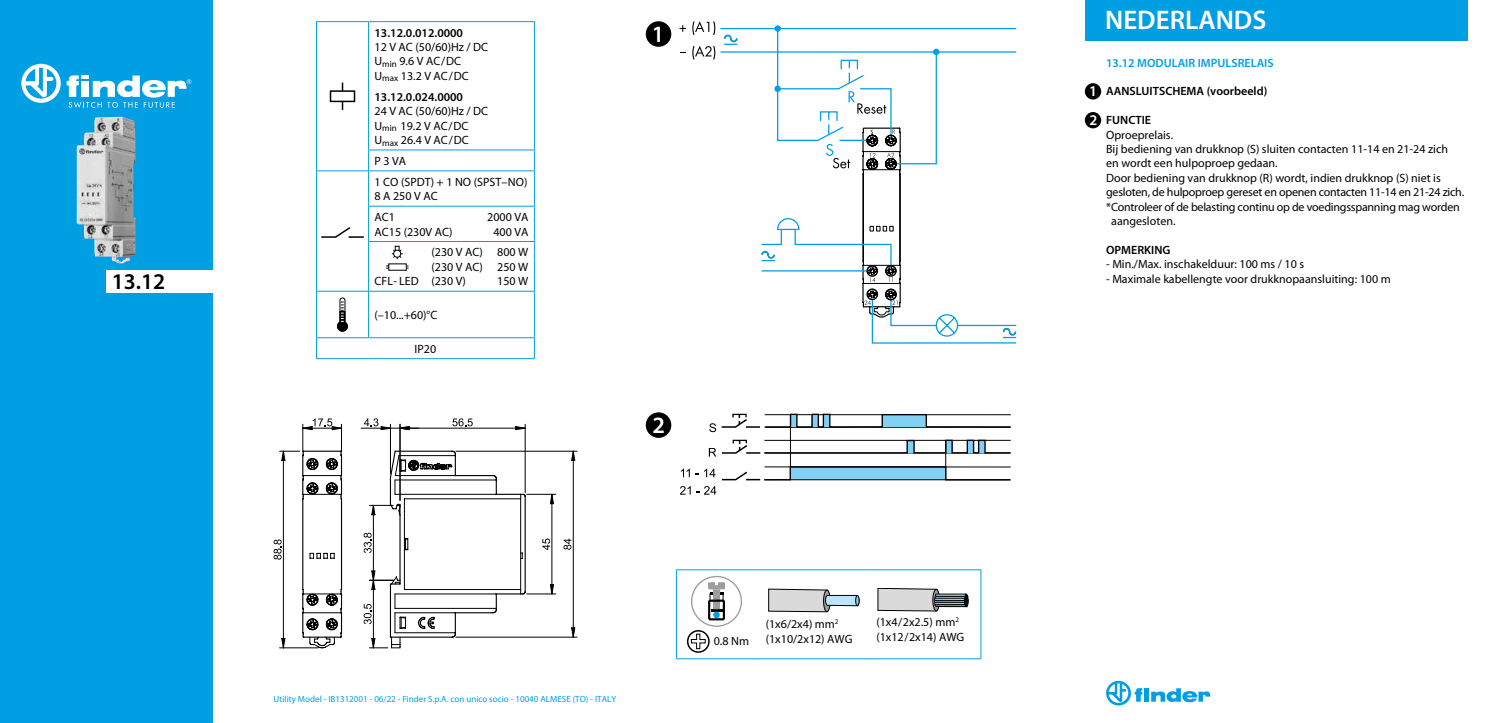
<style>
.page{position:relative;width:1489px;height:723px;background:#fff}
.page>*{position:absolute;margin:0;border:0;box-sizing:border-box;transform-origin:0 0}
.t1{font:600 27px "Myriad Pro";color:#fff}
.t2{font:600 23.4px "Myriad Pro";color:#fff}
.t3{font:600 22.5px "Myriad Pro";color:#000}
.t4{font:600 14.85px/28.8px "Myriad Pro";color:#fff}
.t5{font:12px/14.4px "Myriad Pro";color:#000}
.t6{font:12px "Myriad Pro";letter-spacing:-.02em;color:#000}
.t7{font:600 12px "Myriad Pro";color:#000}
.t8{font:600 12px "Myriad Pro";color:#009fe3}
.t9{font:9px "Myriad Pro";color:#009fe3}
</style>
<div class="page">
<hr style="left:526px;top:494px;width:30px;height:1px;background:#000">
<hr style="left:526px;top:594px;width:30px;height:1px;background:#000">
<svg style="left:542px;top:538px;width:8px;height:12px"></svg>
<svg style="left:550px;top:494px;width:3px;height:10px"></svg>
<svg style="left:550px;top:584px;width:3px;height:10px"></svg>
<hr style="left:551px;top:494px;width:1px;height:100px;background:#000">
<hr style="left:456px;top:451px;width:121px;height:1px;background:#000">
<hr style="left:456px;top:637px;width:121px;height:1px;background:#000">
<svg style="left:563px;top:539px;width:8px;height:11px"></svg>
<svg style="left:571px;top:451px;width:4px;height:10px"></svg>
<svg style="left:571px;top:628px;width:4px;height:9px"></svg>
<hr style="left:573px;top:451px;width:1px;height:186px;background:#000">
<svg style="left:273px;top:418px;width:253px;height:230px"></svg>
<hr style="left:316px;top:21px;width:52px;height:1px;background:#009fe3">
<hr style="left:316px;top:22px;width:1px;height:128px;background:#009fe3">
<hr style="left:368px;top:21px;width:166px;height:1px;background:#009fe3">
<hr style="left:368px;top:22px;width:1px;height:128px;background:#009fe3">
<hr style="left:534px;top:22px;width:1px;height:128px;background:#009fe3">
<svg style="left:316px;top:150px;width:1px;height:20px"></svg>
<hr style="left:368px;top:150px;width:166px;height:1px;background:#009fe3">
<svg style="left:368px;top:150px;width:1px;height:20px"></svg>
<svg style="left:534px;top:150px;width:1px;height:20px"></svg>
<hr style="left:316px;top:170px;width:52px;height:1px;background:#009fe3">
<hr style="left:316px;top:171px;width:1px;height:35px;background:#009fe3">
<hr style="left:368px;top:170px;width:166px;height:1px;background:#009fe3">
<hr style="left:368px;top:171px;width:1px;height:35px;background:#009fe3">
<hr style="left:534px;top:171px;width:1px;height:35px;background:#009fe3">
<hr style="left:316px;top:206px;width:1px;height:35px;background:#009fe3">
<hr style="left:368px;top:206px;width:166px;height:1px;background:#009fe3">
<hr style="left:368px;top:207px;width:1px;height:34px;background:#009fe3">
<hr style="left:534px;top:207px;width:1px;height:34px;background:#009fe3">
<hr style="left:316px;top:241px;width:1px;height:50px;background:#009fe3">
<hr style="left:368px;top:241px;width:166px;height:1px;background:#009fe3">
<hr style="left:368px;top:242px;width:1px;height:49px;background:#009fe3">
<hr style="left:534px;top:242px;width:1px;height:49px;background:#009fe3">
<hr style="left:316px;top:291px;width:52px;height:1px;background:#009fe3">
<hr style="left:316px;top:292px;width:1px;height:45px;background:#009fe3">
<hr style="left:368px;top:291px;width:166px;height:1px;background:#009fe3">
<hr style="left:368px;top:292px;width:1px;height:45px;background:#009fe3">
<hr style="left:534px;top:292px;width:1px;height:45px;background:#009fe3">
<hr style="left:316px;top:337px;width:52px;height:1px;background:#009fe3">
<svg style="left:316px;top:338px;width:1px;height:20px"></svg>
<hr style="left:368px;top:337px;width:166px;height:1px;background:#009fe3">
<svg style="left:534px;top:338px;width:1px;height:20px"></svg>
<hr style="left:316px;top:358px;width:52px;height:1px;background:#009fe3">
<hr style="left:368px;top:358px;width:166px;height:1px;background:#009fe3">
<svg style="left:342px;top:83px;width:1px;height:27px"></svg>
<div style="left:330px;top:91px;width:24px;height:10px;background:#fff"></div>
<div style="left:330px;top:90px;width:25px;height:12px;border:2px solid #000"></div>
<svg style="left:321px;top:227px;width:43px;height:11px"></svg>
<svg style="left:337px;top:297px;width:11px;height:34px"></svg>
<svg style="left:392px;top:246px;width:11px;height:13px"></svg>
<div style="left:393px;top:250px;width:8px;height:7px;background:#fff;border-radius:50%"></div>
<div style="left:393px;top:250px;width:8px;height:8px;border:1px solid #000;border-radius:50%"></div>
<svg style="left:386px;top:266px;width:22px;height:3px"></svg>
<div style="left:389px;top:264px;width:17px;height:6px;background:#fff"></div>
<svg style="left:774px;top:25px;width:6px;height:7px"></svg>
<hr style="left:720px;top:28px;width:296px;height:1px;background:#009fe3">
<hr style="left:720px;top:51px;width:296px;height:2px;background:#009fe3">
<svg style="left:776px;top:27px;width:240px;height:317px"></svg>
<svg style="left:760px;top:49px;width:198px;height:288px"></svg>
<svg style="left:679px;top:25px;width:7px;height:7px"></svg>
<svg style="left:692px;top:21px;width:23px;height:14px"></svg>
<svg style="left:692px;top:46px;width:23px;height:14px"></svg>
<svg style="left:724px;top:34px;width:14px;height:11px"></svg>
<hr style="left:790px;top:422px;width:1px;height:56px;background:#000">
<svg style="left:709px;top:414px;width:301px;height:18px"></svg>
<div style="left:732px;top:414px;width:14px;height:4px;border:1px solid #000"></div>
<svg style="left:680px;top:439px;width:330px;height:56px"></svg>
<hr style="left:676px;top:569px;width:83px;height:1px;background:#009fe3">
<hr style="left:676px;top:570px;width:1px;height:88px;background:#009fe3">
<hr style="left:759px;top:569px;width:111px;height:1px;background:#009fe3">
<hr style="left:870px;top:569px;width:111px;height:1px;background:#009fe3">
<hr style="left:980px;top:570px;width:1px;height:88px;background:#009fe3">
<hr style="left:676px;top:658px;width:83px;height:1px;background:#009fe3">
<hr style="left:759px;top:658px;width:111px;height:1px;background:#009fe3">
<hr style="left:870px;top:658px;width:111px;height:1px;background:#009fe3">
<div style="left:691px;top:576px;width:51px;height:51px;border:1px solid #9d9d9c;border-radius:50%"></div>
<svg style="left:708px;top:582px;width:17px;height:38px"></svg>
<div style="left:687px;top:630px;width:22px;height:23px;border:2px solid #000;border-radius:50%"></div>
<svg style="left:690px;top:633px;width:16px;height:16px"></svg>
<svg style="left:768px;top:589px;width:91px;height:23px"></svg>
<div style="left:855px;top:595px;width:4px;height:11px;border:1px solid #000;border-radius:50%"></div>
<svg style="left:877px;top:588px;width:91px;height:23px;background:#adb0b2"></svg>
<div style="left:645px;top:21px;width:26px;height:26px;background:#000;border-radius:50%"></div>
<div style="left:645px;top:412px;width:26px;height:26px;background:#000;border-radius:50%"></div>
<svg style="left:1106px;top:681px;width:104px;height:24px"></svg>
<div style="left:0;top:0;width:213px;height:723px;background:#009fe3"></div>
<div style="left:106px;top:270px;width:110px;height:22px;background:#fff"></div>
<svg style="left:21px;top:64px;width:40px;height:39px"></svg>
<svg style="left:67px;top:75px;width:124px;height:33px"></svg>
<img style="left:77px;top:117px;width:59px;height:146px">
<div style="left:1084px;top:83px;width:17px;height:17px;background:#000;border-radius:50%"></div>
<div style="left:1084px;top:112px;width:17px;height:16px;background:#000;border-radius:50%"></div>
<div style="left:1084px;top:0;width:383px;height:40px;background:#009fe3"></div>
<h3 class="t3" style="left:112px;top:267px;width:55px">13.12</h3>
<p class="t7" style="left:374px;top:25px;width:90px">13.12.0.012.0000</p>
<p class="t5" style="left:374px;top:40px;width:115px">12 V AC (50/60)Hz / DC<br>U<sub>min</sub> 9.6 V AC/DC<br>U<sub>max</sub> 13.2 V AC/DC</p>
<p class="t7" style="left:374px;top:89px;width:90px">13.12.0.024.0000</p>
<p class="t5" style="left:374px;top:104px;width:115px">24 V AC (50/60)Hz / DC<br>U<sub>min</sub> 19.2 V AC/DC<br>U<sub>max</sub> 26.4 V AC/DC</p>
<p class="t5" style="left:374px;top:150px;width:154px;line-height:20.9px">P 3 VA<br>1 CO (SPDT) + 1 NO (SPST–NO)</p>
<p class="t5" style="left:374px;top:186px;width:65px;line-height:20.9px">8 A 250 V AC<br>AC1</p>
<p class="t5" style="left:487px;top:210px;width:43px">2000 VA</p>
<p class="t5" style="left:374px;top:224px;width:79px">AC15 (230V AC)</p>
<p class="t5" style="left:431px;top:221px;width:98px;line-height:20.9px;text-align:right">400 VA<br>(230 V AC) 800 W</p>
<p class="t5" style="left:374px;top:259px;width:155px;text-indent:57px">(230 V AC) 250 W<br>CFL- LED (230 V)</p>
<p class="t5" style="left:497px;top:274px;width:33px">150 W</p>
<p class="t5" style="left:374px;top:308px;width:64px">(–10...+60)°C</p>
<p class="t5" style="left:414px;top:341px;width:23px">IP20</p>
<h2 class="t2" style="left:651px;top:19px;width:14px">1</h2>
<h2 class="t2" style="left:652px;top:410px;width:14px">2</h2>
<p class="t9" style="left:273px;top:693px;width:344px">Utility Model - IB1312001 - 06/22 - Finder S.p.A. con unico socio - 10040 ALMESE (TO) - ITALY</p>
<p class="t5" style="left:713px;top:634px;width:37px">0.8 Nm</p>
<p class="t5" style="left:765px;top:617px;width:88px">(1x6/2x4) mm<sup>2 </sup>(1x10/2x12) AWG</p>
<p class="t5" style="left:876px;top:615px;width:89px">(1x4/2x2.5) mm<sup>2 </sup>(1x12/2x14) AWG</p>
<h1 class="t1" style="left:1105px;top:3px;width:163px">NEDERLANDS</h1>
<p class="t4" style="left:1088px;top:77px;width:10px">1<br>2</p>
<p class="t8" style="left:1106px;top:55px;width:169px">13.12 MODULAIR IMPULSRELAIS</p>
<p class="t7" style="left:1106px;top:84px;width:163px">AANSLUITSCHEMA (voorbeeld)</p>
<p class="t7" style="left:1106px;top:113px;width:46px">FUNCTIE</p>
<p class="t5" style="left:1106px;top:127px;width:69px">Oproeprelais.</p>
<p class="t5" style="left:1106px;top:142px;width:343px">Bij bediening van drukknop (S) sluiten contacten 11-14 en 21-24 zich</p>
<p class="t5" style="left:1106px;top:156px;width:173px">en wordt een hulpoproep gedaan.</p>
<p class="t5" style="left:1106px;top:170px;width:336px">Door bediening van drukknop (R) wordt, indien drukknop (S) niet is</p>
<p class="t6" style="left:1106px;top:185px;width:359px">gesloten, de hulpoproep gereset en openen contacten 11-14 en 21-24 zich.</p>
<p class="t6" style="left:1106px;top:199px;width:355px">*Controleer of de belasting continu op de voedingsspanning mag worden</p>
<p class="t5" style="left:1111px;top:214px;width:66px">aangesloten.</p>
<p class="t7" style="left:1106px;top:242px;width:66px">OPMERKING</p>
<p class="t5" style="left:1106px;top:257px;width:199px">- Min./Max. inschakelduur: 100 ms / 10 s</p>
<p class="t5" style="left:1106px;top:271px;width:286px">- Maximale kabellengte voor drukknopaansluiting: 100 m</p>
</div>
